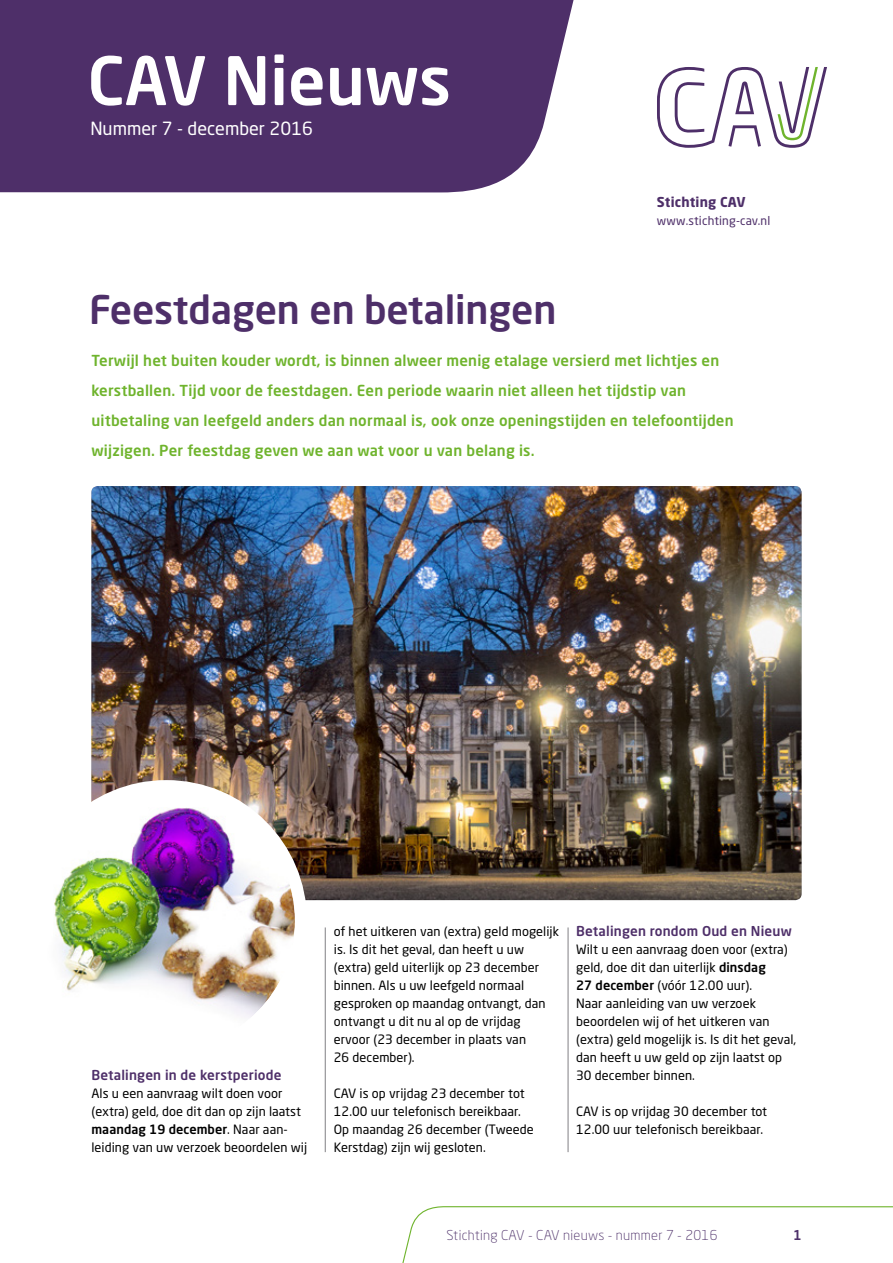
<style>
.page{position:relative;width:893px;height:1263px;background:#fff}
.page>*{position:absolute;margin:0;border:0;box-sizing:border-box;transform-origin:0 0}
.t1{font:500 66px "Neo Sans Std";color:#fff}
.t2{font:500 39px "Neo Sans Std";letter-spacing:-.005em;color:#4e2f69}
.t3{font:18px "Neo Sans Std";color:#fff}
.t4{font:500 15px/30px "Neo Sans Std";letter-spacing:.015em;color:#6fb42d}
.t5{font:500 13.5px "Neo Sans Std";letter-spacing:.015em;color:#4e2f69}
.t6{font:300 13.5px "Neo Sans Std";letter-spacing:.02em;color:#4d3069}
.t7{font:700 13.5px "Neo Sans Std";letter-spacing:.015em;color:#4e2f69}
.t8{font:500 13.5px "Neo Sans Std";color:#4d3069}
.t9{font:12.75px/18px "Neo Sans Std";letter-spacing:.005em;color:#000}
.t10{font:12px "Neo Sans Std";letter-spacing:.015em;color:#4e2f69}
.s1{font-weight:500}
</style>
<div class="page">
<img style="left:91px;top:486px;width:710px;height:414px">
<svg style="left:657px;top:67px;width:170px;height:81px"></svg>
<div style="left:0;top:0;width:574px;height:193px;background:#4e2f69"></div>
<hr style="left:325px;top:927px;width:1px;height:225px;background:#818084">
<hr style="left:568px;top:927px;width:1px;height:225px;background:#818084">
<div style="left:32px;top:786px;width:269px;height:269px;background:#fff;border-radius:50%"></div>
<img style="left:38px;top:792px;width:257px;height:257px;border-radius:129px">
<div style="left:26px;top:780px;width:281px;height:281px;border:12px solid #fff;border-radius:50%"></div>
<svg style="left:402px;top:1206px;width:491px;height:57px"></svg>
<h1 class="t1" style="left:88px;top:39px;width:365px">CAV Nieuws</h1>
<h3 class="t3" style="left:90px;top:117px;width:224px">Nummer 7 - december 2016</h3>
<h2 class="t2" style="left:89px;top:285px;width:469px">Feestdagen en betalingen</h2>
<p class="t7" style="left:657px;top:194px;width:90px">Stichting CAV</p>
<p class="t10" style="left:657px;top:214px;width:115px">www.stichting-cav.nl</p>
<p class="t4" style="left:91px;top:345px;width:644px">Terwijl het buiten kouder wordt, is binnen alweer menig etalage versierd met lichtjes en kerstballen. Tijd voor de feestdagen. Een periode waarin niet alleen het tijdstip van uitbetaling van leefgeld anders dan normaal is, ook onze openingstijden en telefoontijden wijzigen. Per feestdag geven we aan wat voor u van belang is.</p>
<p class="t5" style="left:91px;top:1067px;width:192px">Betalingen in de kerstperiode</p>
<p class="t9" style="left:91px;top:1084px;width:217px">Als u een aanvraag wilt doen voor (extra) geld, doe dit dan op zijn laatst <span class="s1">maandag 19 december</span>. Naar aan&shy;leiding van uw verzoek beoordelen wij</p>
<p class="t9" style="left:334px;top:922px;width:227px">of het uitkeren van (extra) geld mogelijk is. Is dit het geval, dan heeft u uw (extra) geld uiterlijk op 23 december binnen. Als u uw leefgeld normaal gesproken op maandag ontvangt, dan ontvangt u dit nu al op de vrijdag ervoor (23 december in plaats van<br>26 december).</p>
<p class="t9" style="left:334px;top:1084px;width:201px">CAV is op vrijdag 23 december tot<br>12.00 uur telefonisch bereikbaar.<br>Op maandag 26 december (Tweede<br>Kerstdag) zijn wij gesloten.</p>
<p class="t5" style="left:576px;top:923px;width:217px">Betalingen rondom Oud en Nieuw</p>
<p class="t9" style="left:576px;top:940px;width:222px">Wilt u een aanvraag doen voor (extra) geld, doe dit dan uiterlijk <span class="s1">dinsdag<br>27 december</span> (vóór 12.00 uur).<br>Naar aanleiding van uw verzoek beoordelen wij of het uitkeren van (extra) geld mogelijk is. Is dit het geval, dan heeft u uw geld op zijn laatst op<br>30 december binnen.</p>
<p class="t9" style="left:576px;top:1102px;width:192px">CAV is op vrijdag 30 december tot<br>12.00 uur telefonisch bereikbaar.</p>
<p class="t6" style="left:446px;top:1227px;width:272px">Stichting CAV - CAV nieuws - nummer 7 - 2016</p>
<p class="t8" style="left:793px;top:1226px;width:10px">1</p>
</div>
